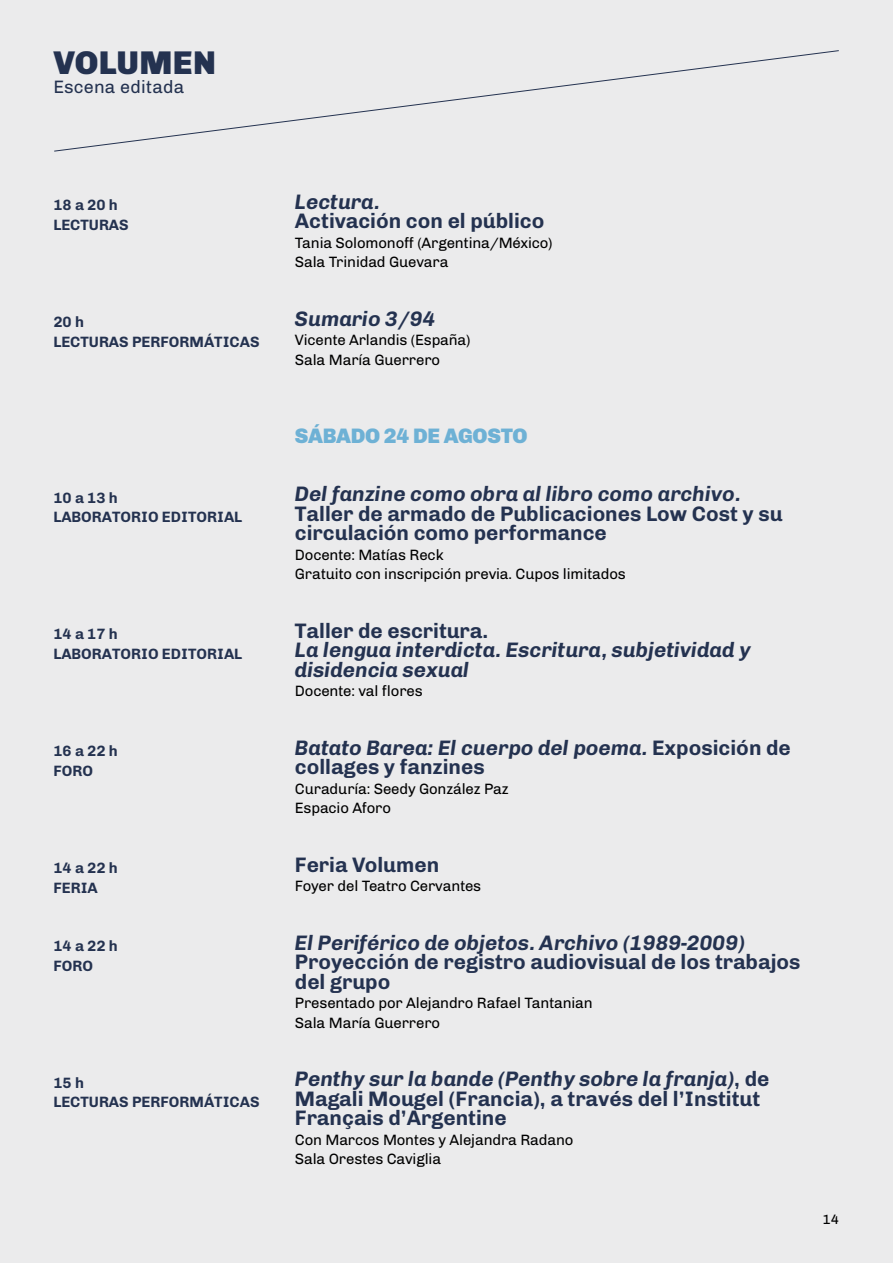
<style>
.page{position:relative;width:893px;height:1263px;background:#ebebec}
.page>*{position:absolute;margin:0;border:0;box-sizing:border-box;transform-origin:0 0}
.t1{font:900 33px "Chivo";letter-spacing:.01em;color:#243250}
.t2{font:700 21px/19.5px "Chivo";color:#243250}
.t3{font:italic 700 21px/19.5px "Chivo";color:#243250}
.t4{font:900 21px "Chivo";letter-spacing:-.01em;color:#6eb1d5}
.t5{font:18px "Chivo";letter-spacing:.01em;color:#243250}
.t6{font:15px/19.5px "Chivo";letter-spacing:-.01em;color:#000}
.t7{font:700 15px/19.5px "Chivo";color:#243250}
.t8{font:13.5px "Chivo";color:#000}
.s1{font-style:normal}
.s2{font-style:italic}
</style>
<div class="page">
<svg style="left:54px;top:50px;width:785px;height:102px"></svg>
<h1 class="t1" style="left:54px;top:43px;width:164px">VOLUMEN</h1>
<p class="t5" style="left:53px;top:77px;width:132px">Escena editada</p>
<p class="t7" style="left:53px;top:195px;width:76px">18 a 20 h<br>LECTURAS</p>
<h2 class="t3" style="left:295px;top:192px;width:86px">Lectura.</h2>
<h2 class="t2" style="left:295px;top:211px;width:251px">Activación con el público</h2>
<p class="t6" style="left:295px;top:233px;width:259px">Tania Solomonoff (Argentina/México)<br>Sala Trinidad Guevara</p>
<p class="t7" style="left:53px;top:312px;width:207px">20 h<br>LECTURAS PERFORMÁTICAS</p>
<h2 class="t3" style="left:295px;top:309px;width:142px">Sumario 3/94</h2>
<p class="t6" style="left:295px;top:330px;width:177px">Vicente Arlandis (España)<br>Sala María Guerrero</p>
<h2 class="t4" style="left:295px;top:423px;width:164px">SÁBADO 24 DE AGOSTO</h2>
<p class="t7" style="left:53px;top:488px;width:70px">10 a 13 h<br>LABORATOR</p>
<p class="t7" style="left:141px;top:507px;width:58px">IO EDITOR</p>
<p class="t7" style="left:217px;top:507px;width:26px">IAL</p>
<h2 class="t3" style="left:295px;top:484px;width:447px">Del fanzine como obra al libro como archivo.</h2>
<h2 class="t2" style="left:295px;top:504px;width:489px">Taller de armado de Publicaciones Low Cost y su circulación como performance</h2>
<p class="t6" style="left:295px;top:545px;width:332px">Docente: Matías Reck<br>Gratuito con inscripción previa. Cupos limitados</p>
<p class="t7" style="left:53px;top:624px;width:70px">14 a 17 h<br>LABORATOR</p>
<p class="t7" style="left:141px;top:644px;width:58px">IO EDITOR</p>
<p class="t7" style="left:217px;top:644px;width:26px">IAL</p>
<h2 class="t2" style="left:295px;top:621px;width:195px">Taller de escritura.</h2>
<h2 class="t3" style="left:295px;top:640px;width:457px">La lengua interdicta. Escritura, subjetividad y disidencia sexual</h2>
<p class="t6" style="left:295px;top:681px;width:129px">Docente: val flores</p>
<p class="t7" style="left:53px;top:741px;width:66px">16 a 22 h<br>FORO</p>
<h2 class="t3" style="left:295px;top:738px;width:497px">Batato Barea: El cuerpo del poema. <span class="s1">Exposición de collages y fanzines</span></h2>
<p class="t6" style="left:295px;top:779px;width:215px">Curaduría: Seedy González Paz<br>Espacio Aforo</p>
<p class="t7" style="left:53px;top:858px;width:66px">14 a 22 h<br>FERIA</p>
<h2 class="t2" style="left:295px;top:855px;width:146px">Feria Volumen</h2>
<p class="t6" style="left:295px;top:876px;width:188px">Foyer del Teatro Cervantes</p>
<p class="t7" style="left:53px;top:936px;width:66px">14 a 22 h<br>FORO</p>
<h2 class="t3" style="left:295px;top:933px;width:452px">El Periférico de objetos. Archivo (1989-2009)</h2>
<h2 class="t2" style="left:295px;top:952px;width:507px">Proyección de registro audiovisual de los trabajos del grupo</h2>
<p class="t6" style="left:295px;top:993px;width:299px">Presentado por Alejandro Rafael Tantanian<br>Sala María Guerrero</p>
<p class="t7" style="left:53px;top:1073px;width:207px">15 h<br>LECTURAS PERFORMÁTICAS</p>
<h2 class="t2" style="left:295px;top:1069px;width:476px"><span class="s2">Penthy sur la bande (Penthy sobre la franja)</span>, de<br>Magali Mougel (Francia), a través del l’Institut<br>Français d’Argentine</h2>
<p class="t6" style="left:295px;top:1130px;width:280px">Con Marcos Montes y Alejandra Radano<br>Sala Orestes Caviglia</p>
<p class="t8" style="left:822px;top:1211px;width:18px">14</p>
</div>
